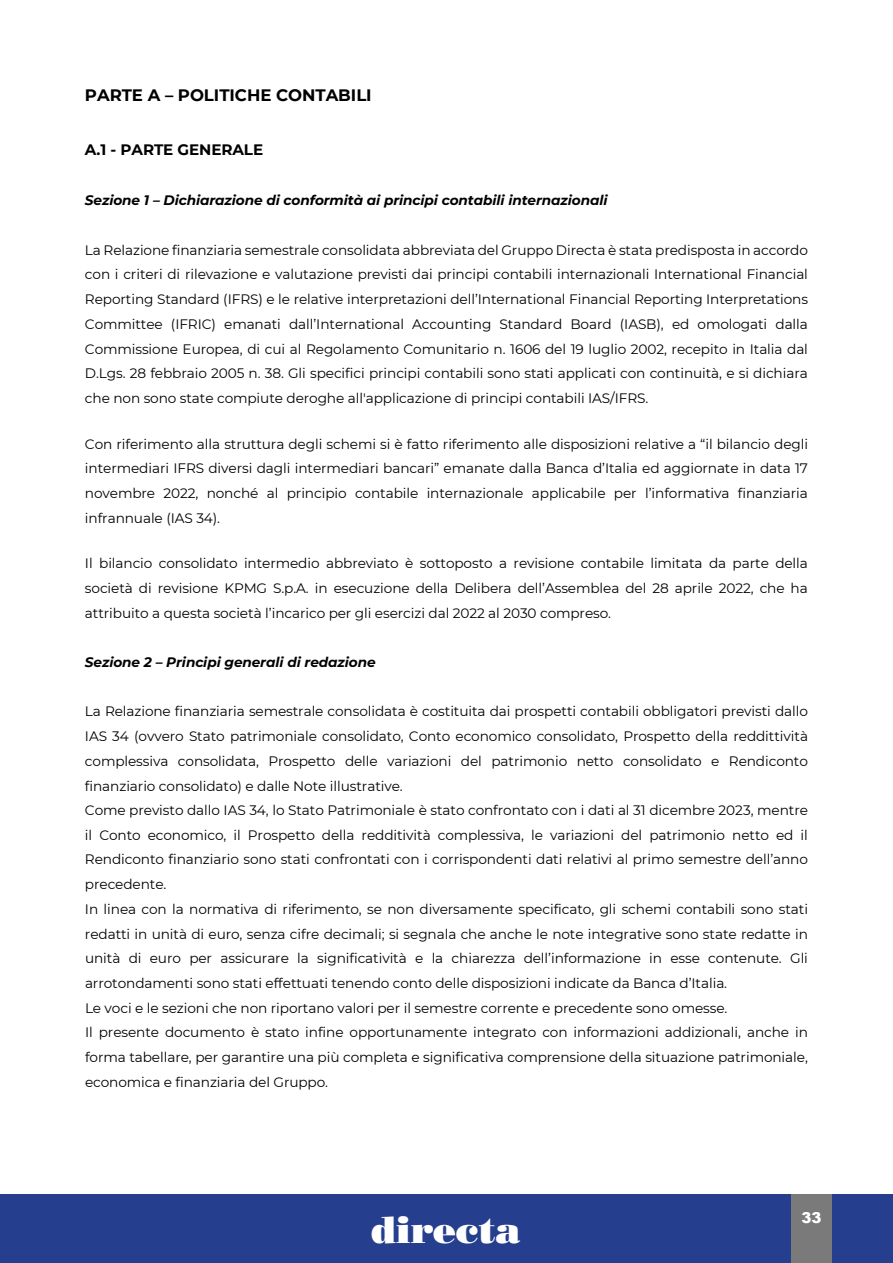
<style>
.page{position:relative;width:893px;height:1263px;background:#fff}
.page>*{position:absolute;margin:0;border:0;box-sizing:border-box;transform-origin:0 0}
.t1{font:37.5px "Bodoni Poster";color:#fff}
.t2{font:700 16.5px "Montserrat";letter-spacing:-.005em;color:#000}
.t3{font:700 15.15px "Montserrat";letter-spacing:-.005em;color:#000}
.t4{font:900 15px "Arial";color:#fff}
.t5{font:13.65px/24.6px "Montserrat";letter-spacing:-.01em;color:#000;text-align:justify}
.t6{font:italic 700 13.65px "Montserrat";letter-spacing:-.01em;color:#000}
</style>
<div class="page">
<div style="left:0;top:1194px;width:893px;height:69px;background:#253f8e"></div>
<div style="left:791px;top:1194px;width:41px;height:69px;background:#7a7a7a"></div>
<p class="t2" style="left:85px;top:83px;width:288px">PARTE A – POLITICHE CONTABILI</p>
<p class="t3" style="left:85px;top:138px;width:180px">A.1 - PARTE GENERALE</p>
<p class="t6" style="left:85px;top:191px;width:524px">Sezione 1 – Dichiarazione di conformità ai principi contabili internazionali</p>
<p class="t5" style="left:85px;top:237px;width:725px">La Relazione finanziaria semestrale consolidata abbreviata del Gruppo Directa è stata predisposta in accordo con i criteri di rilevazione e valutazione previsti dai principi contabili internazionali International Financial Reporting Standard (IFRS) e le relative interpretazioni dell’International Financial Reporting Interpretations Committee (IFRIC) emanati dall’International Accounting Standard Board (IASB), ed omologati dalla Commissione Europea, di cui al Regolamento Comunitario n. 1606 del 19 luglio 2002, recepito in Italia dal D.Lgs. 28 febbraio 2005 n. 38. Gli specifici principi contabili sono stati applicati con continuità, e si dichiara che non sono state compiute deroghe all'applicazione di principi contabili IAS/IFRS.</p>
<p class="t5" style="left:85px;top:431px;width:725px">Con riferimento alla struttura degli schemi si è fatto riferimento alle disposizioni relative a “il bilancio degli intermediari IFRS diversi dagli intermediari bancari” emanate dalla Banca d’Italia ed aggiornate in data 17 novembre 2022, nonché al principio contabile internazionale applicabile per l’informativa finanziaria infrannuale (IAS 34).</p>
<p class="t5" style="left:85px;top:550px;width:724px">Il bilancio consolidato intermedio abbreviato è sottoposto a revisione contabile limitata da parte della società di revisione KPMG S.p.A. in esecuzione della Delibera dell’Assemblea del 28 aprile 2022, che ha attribuito a questa società l’incarico per gli esercizi dal 2022 al 2030 compreso.</p>
<p class="t6" style="left:85px;top:652px;width:292px">Sezione 2 – Principi generali di redazione</p>
<p class="t5" style="left:85px;top:699px;width:725px;text-align:left">La Relazione finanziaria semestrale consolidata è costituita dai prospetti contabili obbligatori previsti dallo IAS 34 (ovvero Stato patrimoniale consolidato, Conto economico consolidato, Prospetto della reddittività complessiva consolidata, Prospetto delle variazioni del patrimonio netto consolidato e Rendiconto finanziario consolidato) e dalle Note illustrative.<br>Come previsto dallo IAS 34, lo Stato Patrimoniale è stato confrontato con i dati al 31 dicembre 2023, mentre il Conto economico, il Prospetto della redditività complessiva, le variazioni del patrimonio netto ed il Rendiconto finanziario sono stati confrontati con i corrispondenti dati relativi al primo semestre dell’anno precedente.<br>In linea con la normativa di riferimento, se non diversamente specificato, gli schemi contabili sono stati redatti in unità di euro, senza cifre decimali; si segnala che anche le note integrative sono state redatte in unità di euro per assicurare la significatività e la chiarezza dell’informazione in esse contenute. Gli arrotondamenti sono stati effettuati tenendo conto delle disposizioni indicate da Banca d’Italia.<br>Le voci e le sezioni che non riportano valori per il semestre corrente e precedente sono omesse.<br>Il presente documento è stato infine opportunamente integrato con informazioni addizionali, anche in forma tabellare, per garantire una più completa e significativa comprensione della situazione patrimoniale, economica e finanziaria del Gruppo.</p>
<h1 class="t1" style="left:371px;top:1207px;width:151px">directa</h1>
<p class="t4" style="left:801px;top:1207px;width:22px">33</p>
</div>
